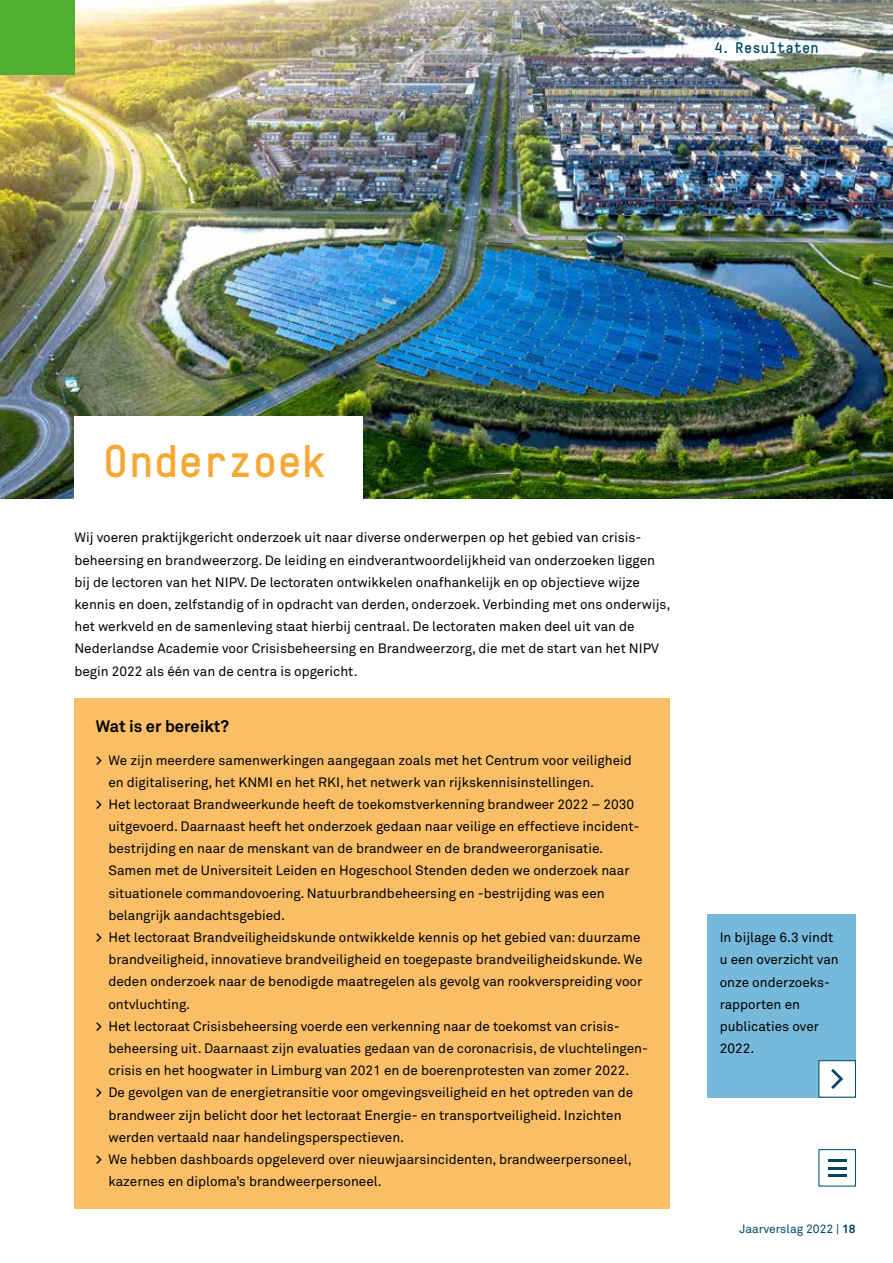
<style>
.page{position:relative;width:893px;height:1263px;background:#fff}
.page>*{position:absolute;margin:0;border:0;box-sizing:border-box;transform-origin:0 0}
.t1{font:700 45px "TSTARTW";color:#f7a833}
.t2{font:700 16.5px "Akkurat Std";color:#000}
.t3{font:700 15px "TSTARTW";color:#004563}
.t4{font:13.5px/22.2px "Akkurat Std";color:#000}
.t5{font:12px "Akkurat Std";color:#004563}
.s1{font-weight:700}
</style>
<div class="page">
<img style="left:0;top:0;width:893px;height:498px">
<div style="left:0;top:0;width:74px;height:74px;background:#52ae32"></div>
<div style="left:707px;top:914px;width:149px;height:183px;background:#76b9da"></div>
<div style="left:819px;top:1149px;width:37px;height:37px;background:#fff;border:1px solid #004563"></div>
<hr style="left:828px;top:1159px;width:18px;height:3px;background:#004563">
<hr style="left:828px;top:1174px;width:18px;height:3px;background:#004563">
<hr style="left:828px;top:1167px;width:18px;height:3px;background:#004563">
<div style="left:819px;top:1060px;width:37px;height:37px;background:#fff;border:1px solid #004563"></div>
<svg style="left:831px;top:1069px;width:12px;height:20px"></svg>
<div style="left:74px;top:698px;width:596px;height:510px;background:#f9be66"></div>
<div style="left:74px;top:417px;width:288px;height:93px;background:#fff"></div>
<p class="t3" style="left:714px;top:38px;width:106px">4. Resultaten</p>
<h1 class="t1" style="left:102px;top:432px;width:226px">Onderzoek</h1>
<p class="t4" style="left:74px;top:527px;width:597px">Wij voeren praktijkgericht onderzoek uit naar diverse onderwerpen op het gebied van crisis&shy;beheersing en brandweerzorg. De leiding en eindverantwoordelijkheid van onderzoeken liggen bij de lectoren van het NIPV. De lectoraten ontwikkelen onafhankelijk en op objectieve wijze kennis en doen, zelfstandig of in opdracht van derden, onderzoek. Verbinding met ons onderwijs, het werkveld en de samenleving staat hierbij centraal. De lectoraten maken deel uit van de Nederlandse Academie voor Crisisbeheersing en Brandweerzorg, die met de start van het NIPV begin 2022 als één van de centra is opgericht.</p>
<p class="t2" style="left:96px;top:716px;width:135px">Wat is er bereikt?</p>
<p class="t4" style="left:96px;top:749px;width:538px"><span class="s1">&gt;</span> We zijn meerdere samenwerkingen aangegaan zoals met het Centrum voor veiligheid</p>
<p class="t4" style="left:108px;top:771px;width:487px">en digitalisering, het KNMI en het RKI, het netwerk van rijkskennisinstellingen.</p>
<p class="t4" style="left:96px;top:793px;width:540px"><span class="s1">&gt;</span> Het lectoraat Brandweerkunde heeft de toekomstverkenning brandweer 2022 – 2030</p>
<p class="t4" style="left:108px;top:815px;width:531px">uitgevoerd. Daarnaast heeft het onderzoek gedaan naar veilige en effectieve incident-</p>
<p class="t4" style="left:108px;top:837px;width:496px">bestrijding en naar de menskant van de brandweer en de brandweerorganisatie.</p>
<p class="t4" style="left:108px;top:860px;width:523px">Samen met de Universiteit Leiden en Hogeschool Stenden deden we onderzoek naar</p>
<p class="t4" style="left:108px;top:882px;width:498px">situationele commandovoering. Natuurbrandbeheersing en -bestrijding was een</p>
<p class="t4" style="left:108px;top:904px;width:178px">belangrijk aandachtsgebied.</p>
<p class="t4" style="left:96px;top:926px;width:546px"><span class="s1">&gt;</span> Het lectoraat Brandveiligheidskunde ontwikkelde kennis op het gebied van: duurzame</p>
<p class="t4" style="left:108px;top:948px;width:536px">brandveiligheid, innovatieve brandveiligheid en toegepaste brandveiligheidskunde. We</p>
<p class="t4" style="left:108px;top:971px;width:535px">deden onderzoek naar de benodigde maatregelen als gevolg van rookverspreiding voor</p>
<p class="t4" style="left:108px;top:993px;width:83px">ontvluchting.</p>
<p class="t4" style="left:96px;top:1015px;width:526px"><span class="s1">&gt;</span> Het lectoraat Crisisbeheersing voerde een verkenning naar de toekomst van crisis-</p>
<p class="t4" style="left:108px;top:1037px;width:539px">beheersing uit. Daarnaast zijn evaluaties gedaan van de coronacrisis, de vluchtelingen-</p>
<p class="t4" style="left:108px;top:1059px;width:522px">crisis en het hoogwater in Limburg van 2021 en de boerenprotesten van zomer 2022.</p>
<p class="t4" style="left:96px;top:1082px;width:539px"><span class="s1">&gt;</span> De gevolgen van de energietransitie voor omgevingsveiligheid en het optreden van de</p>
<p class="t4" style="left:108px;top:1104px;width:515px">brandweer zijn belicht door het lectoraat Energie- en transportveiligheid. Inzichten</p>
<p class="t4" style="left:108px;top:1126px;width:297px">werden vertaald naar handelingsperspectieven.</p>
<p class="t4" style="left:96px;top:1148px;width:538px"><span class="s1">&gt;</span> We hebben dashboards opgeleverd over nieuwjaarsincidenten, brandweerpersoneel,</p>
<p class="t4" style="left:108px;top:1170px;width:275px">kazernes en diploma’s brandweerpersoneel.</p>
<p class="t4" style="left:720px;top:926px;width:121px">In bijlage 6.3 vindt u een overzicht van onze onderzoeks&shy;rapporten en publicaties over<br>2022.</p>
<p class="t5" style="left:739px;top:1221px;width:118px">Jaarverslag 2022 | <span class="s1">18</span></p>
</div>
